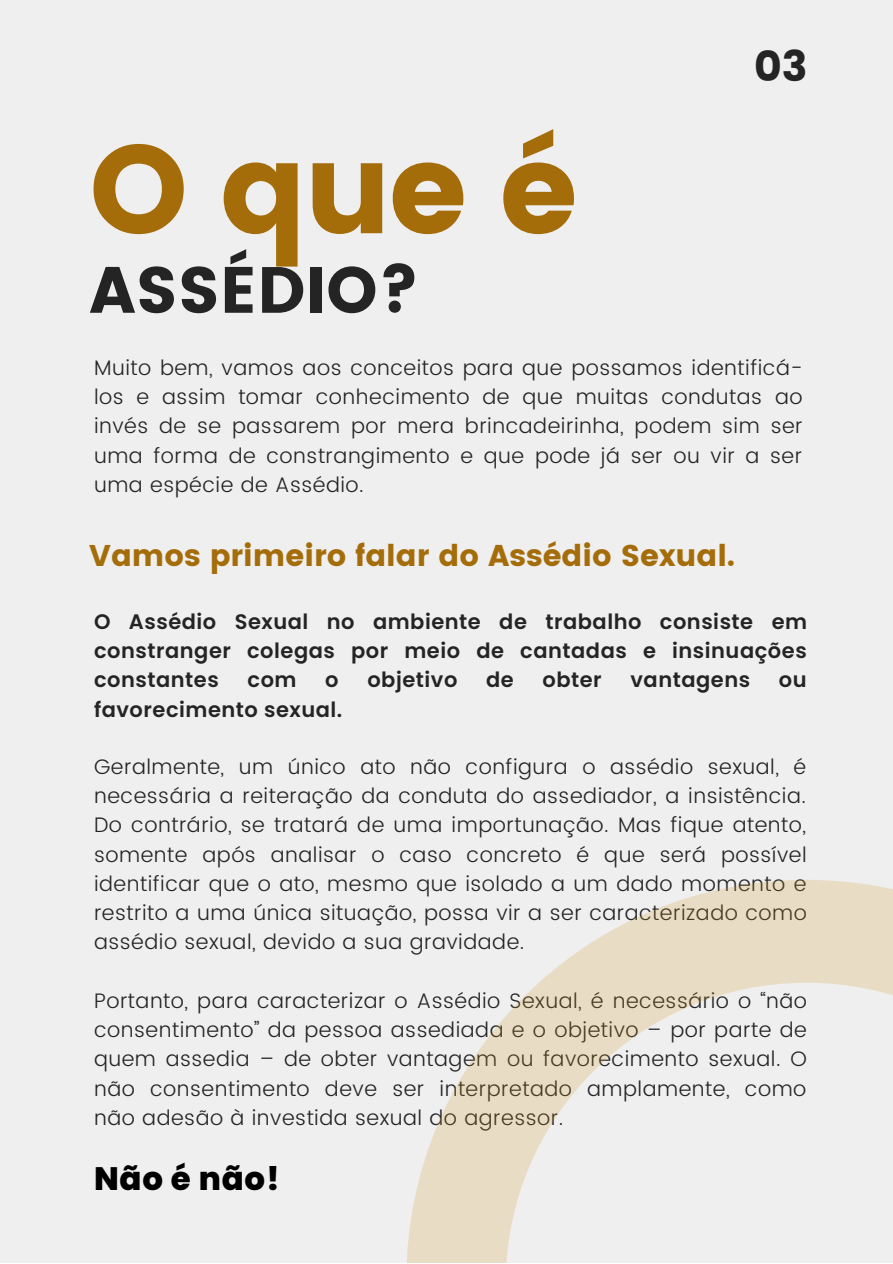
<style>
.page{position:relative;width:893px;height:1264px;background:#fff}
.page>*{position:absolute;margin:0;border:0;box-sizing:border-box;transform-origin:0 0}
.t1{font:125.4px "Poppins";color:#a46d09}
.t2{font:65.1px "Poppins";color:#242424}
.t3{font:42.6px "Poppins";color:#242424}
.t4{font:800 32.4px "Poppins";letter-spacing:.025em;color:#000}
.t5{font:30px "Poppins";color:#a46d09}
.t6{font:300 21px/29.2px "Poppins";letter-spacing:.025em;color:#242424;text-align:justify}
.t7{font:600 21px/29.2px "Poppins";letter-spacing:.025em;color:#242424;text-align:justify}
</style>
<div class="page">
<div style="left:0;top:0;width:892px;height:1262px;background:#efefef"></div>
<svg style="left:407px;top:880px;width:485px;height:382px"></svg>
<p class="t1" style="left:89px;top:116px;width:490px">O que é</p>
<p class="t2" style="left:89px;top:252px;width:332px">ASSÉDIO?</p>
<p class="t3" style="left:754px;top:42px;width:55px">03</p>
<p class="t6" style="left:94px;top:353px;width:710px">Muito bem, vamos aos conceitos para que possamos identificá&shy;los e assim tomar conhecimento de que muitas condutas ao invés de se passarem por mera brincadeirinha, podem sim ser uma forma de constrangimento e que pode já ser ou vir a ser uma espécie de Assédio.</p>
<p class="t5" style="left:89px;top:538px;width:647px">Vamos primeiro falar do Assédio Sexual.</p>
<p class="t7" style="left:94px;top:607px;width:714px">O Assédio Sexual no ambiente de trabalho consiste em constranger colegas por meio de cantadas e insinuações constantes</p>
<p class="t7" style="left:247px;top:665px;width:51px">com</p>
<p class="t7" style="left:325px;top:665px;width:15px">o</p>
<p class="t7" style="left:367px;top:665px;width:91px">objetivo</p>
<p class="t7" style="left:486px;top:665px;width:29px">de</p>
<p class="t7" style="left:542px;top:665px;width:61px">obter</p>
<p class="t7" style="left:630px;top:665px;width:121px">vantagens</p>
<p class="t7" style="left:778px;top:665px;width:29px">ou</p>
<p class="t7" style="left:94px;top:694px;width:250px">favorecimento sexual.</p>
<p class="t6" style="left:94px;top:752px;width:714px">Geralmente, um único ato não configura o assédio sexual, é necessária a reiteração da conduta do assediador, a insistência.<br>Do contrário, se tratará de uma importunação. Mas fique atento, somente após analisar o caso concreto é que será possível identificar que o ato, mesmo que isolado a um dado momento e restrito a uma única situação, possa vir a ser caracterizado como assédio sexual, devido a sua gravidade.</p>
<p class="t6" style="left:94px;top:986px;width:714px">Portanto, para caracterizar o Assédio Sexual, é necessário o “não consentimento” da pessoa assediada e o objetivo – por parte de quem assedia – de obter vantagem ou favorecimento sexual. O não consentimento deve ser interpretado amplamente, como não adesão à investida sexual do agressor.</p>
<p class="t4" style="left:94px;top:1156px;width:187px">Não é não!</p>
</div>
